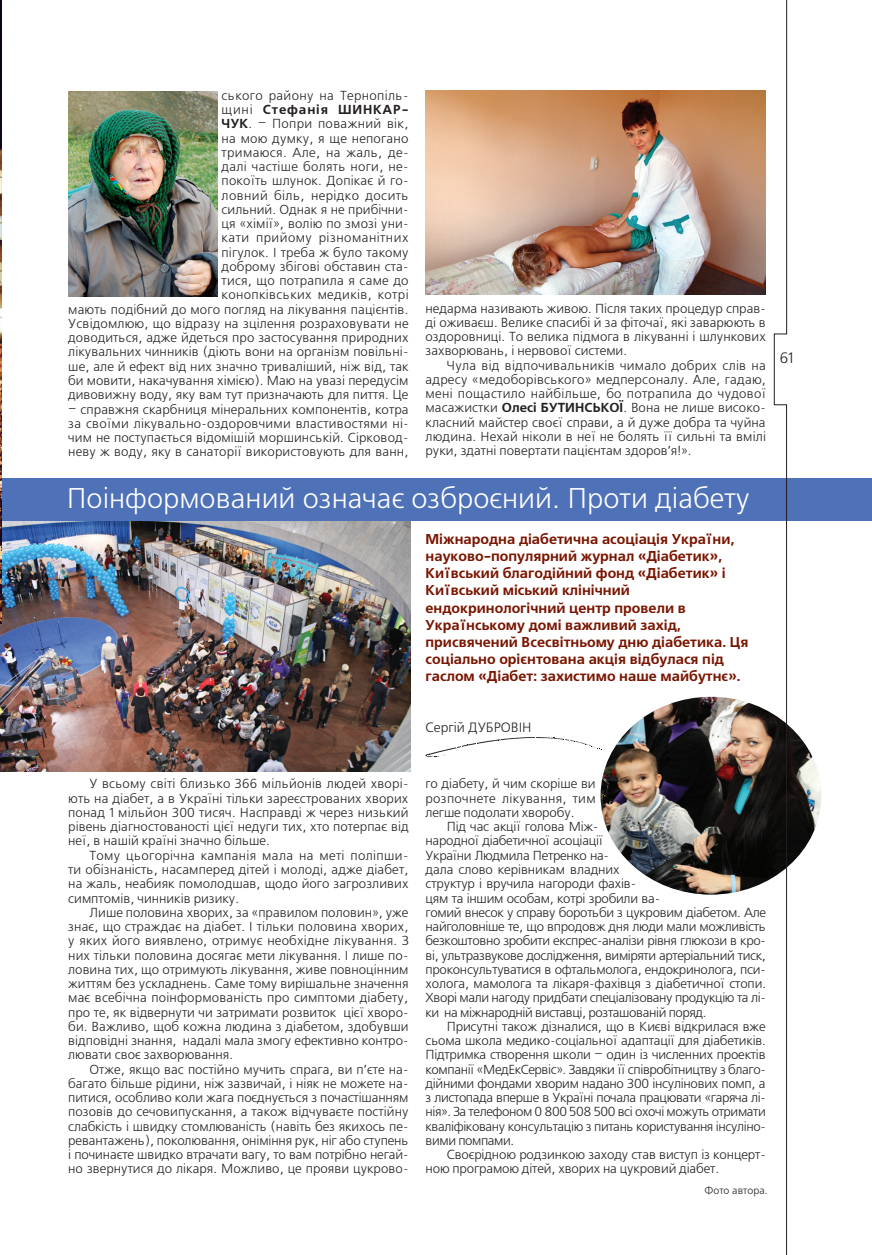
<style>
.page{position:relative;width:872px;height:1255px;background:#fff}
.page>*{position:absolute;margin:0;border:0;box-sizing:border-box;transform-origin:0 0}
.t1{font:28.5px "Free Set C";color:#fff}
.foto{font:15px "Free Set C";color:#231f20}
.vrez{font:700 14.25px/17.1px "Free Set C";color:#791500}
.author{font:13.5px "Free Set C";color:#231f20}
.text_freeset{font:13.05px/14.2px "Free Set C";color:#231f20;text-align:justify}
.text_freeset-2{font:13.05px/14.2px "Free Set C";letter-spacing:-.025em;color:#231f20}
.foto-2{font:10.5px "Free Set C";color:#231f20}
.s1{font-weight:700}
</style>
<div class="page">
<img style="left:0;top:520px;width:410px;height:251px">
<div style="left:0;top:478px;width:872px;height:42px;background:#4f71b8"></div>
<img style="left:0;top:0;width:2px;height:623px">
<img style="left:68px;top:92px;width:149px;height:204px">
<img style="left:425px;top:90px;width:341px;height:205px">
<img style="left:600px;top:696px;width:221px;height:198px">
<svg style="left:774px;top:0;width:13px;height:1254px"></svg>
<svg style="left:425px;top:737px;width:176px;height:20px"></svg>
<p class="text_freeset" style="left:68px;top:89px;width:342px;text-align:right">ського району на Тернопіль-<br>щині <span class="s1">Стефанія ШИНКАР-<br>ЧУК</span>. – Попри поважний вік,<br>на мою думку, я ще непогано<br>тримаюся. Але, на жаль, де-<br>далі частіше болять ноги, не-<br>покоїть шлунок. Допікає й го-<br>ловний біль, нерідко досить<br>сильний. Однак я не прибічни-<br>ця «хімії», волію по змозі уни-<br>кати прийому різноманітних<br>пігулок. І треба ж було такому<br>доброму збігові обставин ста-<br>тися, що потрапила я саме до<br>конопківських медиків, котрі<br>мають подібний до мого погляд на лікування пацієнтів.<br>Усвідомлюю, що відразу на зцілення розраховувати не доводиться, адже йдеться про застосування природних лікувальних чинників (діють вони на організм повільні&shy;ше, але й ефект від них значно триваліший, ніж від, так би мовити, накачування хімією). Маю на увазі передусім дивовижну воду, яку вам тут призначають для пиття. Це</p>
<p class="text_freeset" style="left:68px;top:402px;width:342px">– справжня скарбниця мінеральних компонентів, котра за своїми лікувально-оздоровчими властивостями ні&shy;чим не поступається відомішій моршинській. Сірковод&shy;неву ж воду, яку в санаторії використовують для ванн,</p>
<p class="text_freeset" style="left:425px;top:302px;width:342px">недарма називають живою. Після таких процедур справ&shy;ді оживаєш. Велике спасибі й за фіточаї, які заварюють в оздоровниці. То велика підмога в лікуванні і шлункових захворювань, і нервової системи.</p>
<p class="text_freeset" style="left:425px;top:359px;width:342px;text-indent:21px">Чула від відпочивальників чимало добрих слів на адресу «медоборівського» медперсоналу. Але, гадаю, мені пощастило найбільше, бо потрапила до чудової масажистки <span class="s1">Олесі БУТИНСЬКОЇ</span>. Вона не лише високо&shy;класний майстер своєї справи, а й дуже добра та чуйна людина. Нехай ніколи в неї не болять її сильні та вмілі руки, здатні повертати пацієнтам здоров’я!».</p>
<p class="t1" style="left:67px;top:483px;width:684px">Поінформований означає озброєний. Проти діабету</p>
<p class="vrez" style="left:425px;top:531px;width:324px">Міжнародна діабетична асоціація України, науково-популярний журнал «Діабетик», Київський благодійний фонд «Діабетик» і Київський міський клінічний ендокринологічний центр провели в Українському домі важливий захід, присвячений Всесвітньому дню діабетика. Ця соціально орієнтована акція відбулася під гаслом «Діабет: захистимо наше майбутнє».</p>
<p class="foto" style="left:779px;top:349px;width:15px">61</p>
<p class="author" style="left:425px;top:720px;width:108px">Сергій ДУБРОВІН</p>
<p class="text_freeset" style="left:68px;top:777px;width:342px;text-indent:21px">У всьому світі близько 366 мільйонів людей хворі&shy;ють на діабет, а в Україні тільки зареєстрованих хворих понад 1 мільйон 300 тисяч. Насправді ж через низький рівень діагностованості цієї недуги тих, хто потерпає від неї, в нашій країні значно більше.</p>
<p class="text_freeset" style="left:68px;top:848px;width:342px;text-indent:21px">Тому цьогорічна кампанія мала на меті поліпши&shy;ти обізнаність, насамперед дітей і молоді, адже діабет, на жаль, неабияк помолодшав, щодо його загрозливих симптомів, чинників ризику.</p>
<p class="text_freeset" style="left:68px;top:905px;width:342px;text-indent:21px">Лише половина хворих, за «правилом половин», уже знає, що страждає на діабет. І тільки половина хворих, у яких його виявлено, отримує необхідне лікування. З них тільки половина досягає мети лікування. І лише по&shy;ловина тих, що отримують лікування, живе повноцінним життям без ускладнень. Саме тому вирішальне значення має всебічна поінформованість про симптоми діабету, про те, як відвернути чи затримати розвиток цієї хворо&shy;би. Важливо, щоб кожна людина з діабетом, здобувши відповідні знання, надалі мала змогу ефективно контро&shy;лювати своє захворювання.</p>
<p class="text_freeset" style="left:68px;top:1062px;width:342px;text-indent:21px">Отже, якщо вас постійно мучить спрага, ви п’єте на&shy;багато більше рідини, ніж зазвичай, і ніяк не можете на&shy;питися, особливо коли жага поєднується з почастішанням позовів до сечовипускання, а також відчуваєте постійну слабкість і швидку стомлюваність (навіть без якихось пе&shy;ревантажень), поколювання, оніміння рук, ніг або ступень і починаєте швидко втрачати вагу, то вам потрібно негай&shy;но звернутися до лікаря. Можливо, це прояви цукрово-</p>
<p class="text_freeset" style="left:425px;top:777px;width:172px">го діабету, й чим скоріше ви розпочнете лікування, тим легше подолати хворобу.</p>
<p class="text_freeset-2" style="left:425px;top:820px;width:342px;text-indent:21px">Під час акції голова Між-<br>народної діабетичної асоціації<br>України Людмила Петренко на-<br>дала слово керівникам владних<br>структур і вручила нагороди фахів-<br>цям та іншим особам, котрі зробили ва-<br>гомий внесок у справу боротьби з цукровим діабетом. Але найголовніше те, що впродовж дня люди мали можливість безкоштовно зробити експрес-аналізи рівня глюкози в кро&shy;ві, ультразвукове дослідження, виміряти артеріальний тиск, проконсультуватися в офтальмолога, ендокринолога, пси&shy;холога, мамолога та лікаря-фахівця з діабетичної стопи.<br>Хворі мали нагоду придбати спеціалізовану продукцію та лі&shy;ки на міжнародній виставці, розташованій поряд.</p>
<p class="text_freeset" style="left:425px;top:1019px;width:342px;text-indent:21px">Присутні також дізналися, що в Києві відкрилася вже сьома школа медико-соціальної адаптації для діабетиків.<br>Підтримка створення школи – один із численних проектів компанії «МедЕкСервіс». Завдяки її співробітництву з благо&shy;дійними фондами хворим надано 300 інсулінових помп, а з листопада вперше в Україні почала працювати «гаряча лі&shy;нія». За телефоном 0 800 508 500 всі охочі можуть отримати кваліфіковану консультацію з питань користування інсуліно&shy;вими помпами.</p>
<p class="text_freeset" style="left:425px;top:1148px;width:342px;text-indent:21px">Своєрідною родзинкою заходу став виступ із концерт&shy;ною програмою дітей, хворих на цукровий діабет.</p>
<p class="foto-2" style="left:704px;top:1184px;width:65px">Фото автора.</p>
</div>
